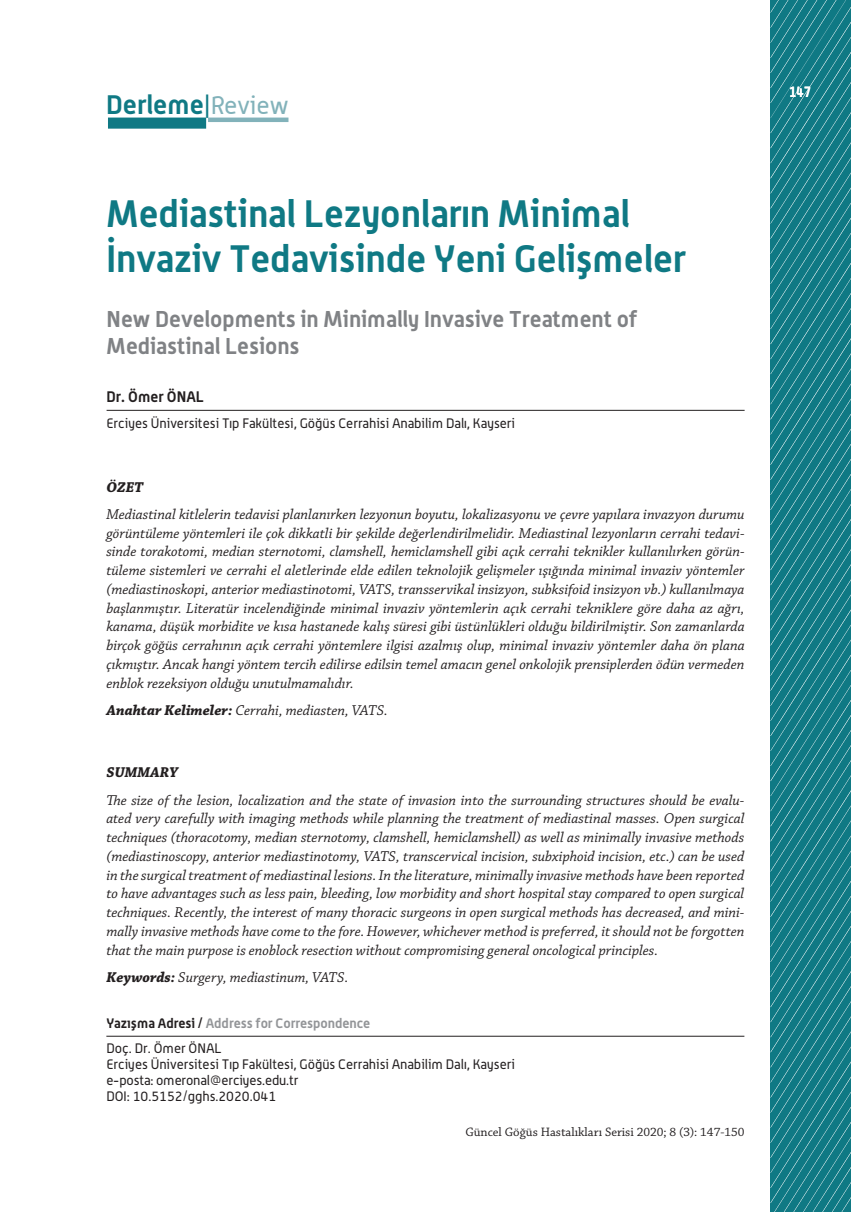
<style>
.page{position:relative;width:851px;height:1212px;background:#fff}
.page>*{position:absolute;margin:0;border:0;box-sizing:border-box;transform-origin:0 0}
.t1{font:700 37.5px/45px "Alwyn OT";color:#0f7984}
.t2{font:700 26.25px "Alwyn OT";color:#0f7984}
.t3{font:700 22.5px/27px "Alwyn OT";color:#808285}
.t4{font:italic 15px/18.8px "Chaparral Pro";color:#231f20;text-align:justify}
.t5{font:italic 700 15px "Chaparral Pro";color:#231f20}
.t6{font:700 15px "Alwyn";color:#231f20}
.t7{font:700 15px "Alwyn OT";color:#fff;scale:.85 1}
.t8{font:13.5px/16.2px "Alwyn";color:#231f20}
.t9{font:700 13.5px/24.6px "Alwyn";letter-spacing:-.005em;color:#939598}
.t10{font:12.9px "Chaparral Pro";color:#231f20}
.s1{font-family:"Alwyn";font-weight:400;font-size:24.9px}
.s2{font-family:"Alwyn";font-weight:400;font-size:24.9px;color:#82b2ba}
.s3{font-weight:700}
.s4{color:#231f20}
.s5{font-weight:400;color:#231f20}
</style>
<div class="page">
<svg style="left:770px;top:0;width:80px;height:1212px;background:#1c808a"></svg>
<div style="left:108px;top:118px;width:98px;height:11px;background:#0f7984"></div>
<hr style="left:208px;top:118px;width:80px;height:4px;background:#82b2ba">
<hr style="left:106px;top:1036px;width:638px;height:1px;background:#231f20">
<hr style="left:107px;top:410px;width:637px;height:1px;background:#231f20">
<h2 class="t2" style="left:106px;top:89px;width:184px">Derleme<span class="s1">|</span><span class="s2">Review</span></h2>
<h1 class="t1" style="left:106px;top:191px;width:581px">Mediastinal Lezyonların Minimal<br>İnvaziv Tedavisinde Yeni Gelişmeler</h1>
<h3 class="t3" style="left:107px;top:305px;width:532px">New Developments in Minimally Invasive Treatment of<br>Mediastinal Lesions</h3>
<p class="t6" style="left:107px;top:388px;width:99px">Dr. Ömer ÖNAL</p>
<p class="t8" style="left:107px;top:415px;width:410px">Erciyes Üniversitesi Tıp Fakültesi, Göğüs Cerrahisi Anabilim Dalı, Kayseri</p>
<p class="t5" style="left:106px;top:478px;width:38px">ÖZET</p>
<p class="t4" style="left:106px;top:505px;width:639px">Mediastinal kitlelerin tedavisi planlanırken lezyonun boyutu, lokalizasyonu ve çevre yapılara invazyon durumu görüntüleme yöntemleri ile çok dikkatli bir şekilde değerlendirilmelidir. Mediastinal lezyonların cerrahi tedavi&shy;sinde torakotomi, median sternotomi, clamshell, hemiclamshell gibi açık cerrahi teknikler kullanılırken görün&shy;tüleme sistemleri ve cerrahi el aletlerinde elde edilen teknolojik gelişmeler ışığında minimal invaziv yöntemler (mediastinoskopi, anterior mediastinotomi, VATS, transservikal insizyon, subksifoid insizyon vb.) kullanılmaya başlanmıştır. Literatür incelendiğinde minimal invaziv yöntemlerin açık cerrahi tekniklere göre daha az ağrı, kanama, düşük morbidite ve kısa hastanede kalış süresi gibi üstünlükleri olduğu bildirilmiştir. Son zamanlarda birçok göğüs cerrahının açık cerrahi yöntemlere ilgisi azalmış olup, minimal invaziv yöntemler daha ön plana çıkmıştır. Ancak hangi yöntem tercih edilirse edilsin temel amacın genel onkolojik prensiplerden ödün vermeden enblok rezeksiyon olduğu unutulmamalıdır.</p>
<p class="t4" style="left:106px;top:701px;width:283px"><span class="s3">Anahtar Kelimeler:</span> Cerrahi, mediasten, VATS.</p>
<p class="t5" style="left:106px;top:764px;width:73px">SUMMARY</p>
<p class="t4" style="left:106px;top:791px;width:639px">The size of the lesion, localization and the state of invasion into the surrounding structures should be evalu&shy;ated very carefully with imaging methods while planning the treatment of mediastinal masses. Open surgical techniques (thoracotomy, median sternotomy, clamshell, hemiclamshell) as well as minimally invasive methods (mediastinoscopy, anterior mediastinotomy, VATS, transcervical incision, subxiphoid incision, etc.) can be used in the surgical treatment of mediastinal lesions. In the literature, minimally invasive methods have been reported to have advantages such as less pain, bleeding, low morbidity and short hospital stay compared to open surgical techniques. Recently, the interest of many thoracic surgeons in open surgical methods has decreased, and mini&shy;mally invasive methods have come to the fore. However, whichever method is preferred, it should not be forgotten that the main purpose is enoblock resection without compromising general oncological principles.</p>
<p class="t4" style="left:106px;top:968px;width:243px"><span class="s3">Keywords:</span> Surgery, mediastinum, VATS.</p>
<p class="t9" style="left:106px;top:1011px;width:265px"><span class="s4">Yazışma Adresi /</span> Address for Correspondence<br><span class="s5">Doç. Dr. Ömer ÖNAL</span></p>
<p class="t8" style="left:106px;top:1056px;width:410px">Erciyes Üniversitesi Tıp Fakültesi, Göğüs Cerrahisi Anabilim Dalı, Kayseri e-posta: omeronal@erciyes.edu.tr<br>DOI: 10.5152/gghs.2020.041</p>
<p class="t10" style="left:465px;top:1125px;width:281px">Güncel Göğüs Hastalıkları Serisi 2020; 8 (3): 147-150</p>
<p class="t7" style="left:788px;top:82px;width:28px">147</p>
</div>
